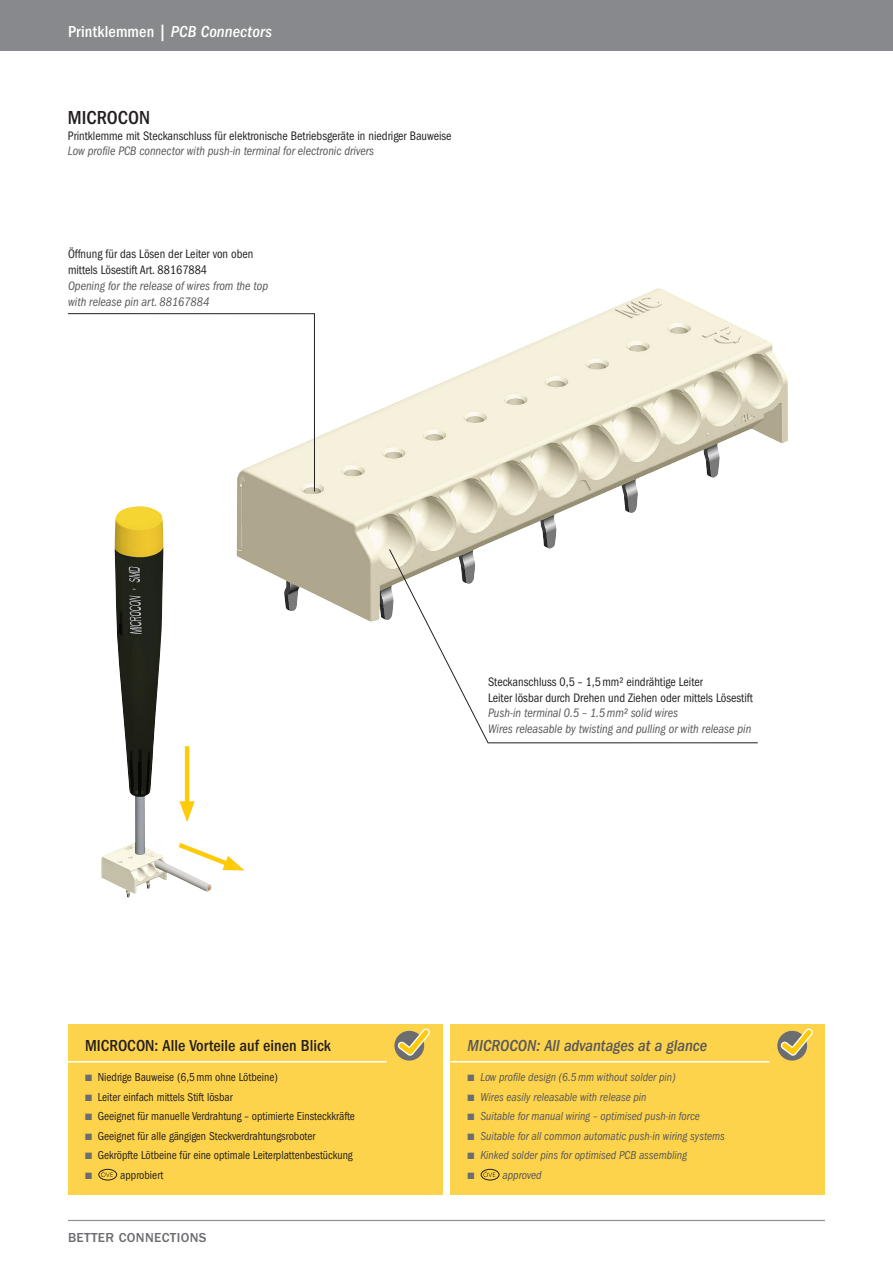
<style>
.page{position:relative;width:893px;height:1263px;background:#fff}
.page>*{position:absolute;margin:0;border:0;box-sizing:border-box;transform-origin:0 0}
.Klemmentyp_oben_DE{font:500 condensed 19.5px "ITC Franklin Gothic Std";color:#231f20}
.Factboxtitel_DE{font:500 condensed 16.5px "ITC Franklin Gothic Std";color:#231f20}
.Factboxtitel_UK{font:italic 500 condensed 16.5px "ITC Franklin Gothic Std";color:#57585a}
.Kapitel_HL{font:500 condensed 16.5px "ITC Franklin Gothic Std";letter-spacing:.01em;color:#fff}
.t1{font:500 13.5px "ITC Franklin Gothic Std";letter-spacing:.025em;color:#6c6d70}
.Klemmenbeschreibung{font:condensed 12.75px/15.8px "ITC Franklin Gothic Std";color:#231f20;scale:.95 1}
.Klemmenbschreibung_o{font:italic condensed 12.75px/15.8px "ITC Franklin Gothic Std";color:#57585a;scale:.96 1}
.Klemmenbschreibung_o-2{font:italic condensed 12.75px "ITC Franklin Gothic Std";color:#57585a;scale:.95 1}
.t2{font:condensed 12px "ITC Franklin Gothic Std";color:#231f20;scale:.95 1}
.t3{font:italic condensed 12px "ITC Franklin Gothic Std";color:#57585a;scale:.95 1}
.s1{font-style:italic}
.s2{color:#6c6d70}
</style>
<div class="page">
<div style="left:0;top:0;width:893px;height:51px;background:#87898c"></div>
<img style="left:237px;top:288px;width:551px;height:334px">
<img style="left:101px;top:506px;width:111px;height:391px">
<hr style="left:185px;top:746px;width:4px;height:63px;background:#feca0a">
<svg style="left:180px;top:801px;width:15px;height:21px"></svg>
<svg style="left:174px;top:839px;width:71px;height:33px"></svg>
<svg style="left:68px;top:313px;width:247px;height:179px"></svg>
<svg style="left:389px;top:549px;width:369px;height:194px"></svg>
<div style="left:451px;top:1025px;width:374px;height:170px;background:#fed34c"></div>
<hr style="left:451px;top:1061px;width:319px;height:1px;background:#fff">
<div style="left:481px;top:1169px;width:18px;height:11px;border:1px solid #231f20;border-radius:50%"></div>
<svg style="left:483px;top:1171px;width:12px;height:6px"></svg>
<div style="left:68px;top:1025px;width:374px;height:170px;background:#fed34c"></div>
<hr style="left:68px;top:1061px;width:319px;height:1px;background:#fff">
<div style="left:98px;top:1169px;width:19px;height:11px;border:1px solid #231f20;border-radius:50%"></div>
<svg style="left:101px;top:1171px;width:12px;height:6px"></svg>
<div style="left:394px;top:1031px;width:30px;height:29px;background:#6c6d70;border-radius:50%"></div>
<svg style="left:398px;top:1028px;width:32px;height:28px"></svg>
<div style="left:777px;top:1031px;width:30px;height:29px;background:#6c6d70;border-radius:50%"></div>
<svg style="left:781px;top:1028px;width:32px;height:28px"></svg>
<hr style="left:68px;top:1220px;width:757px;height:1px;background:#8e9093">
<p class="Kapitel_HL" style="left:68px;top:22px;width:205px">Printklemmen | <span class="s1">PCB Connectors</span></p>
<p class="Klemmentyp_oben_DE" style="left:68px;top:106px;width:84px">MICROCON</p>
<p class="Klemmenbeschreibung" style="left:68px;top:128px;width:405px">Printklemme mit Steckanschluss für elektronische Betriebsgeräte in niedriger Bauweise</p>
<p class="Klemmenbschreibung_o-2" style="left:68px;top:144px;width:324px">Low profile PCB connector with push-in terminal for electronic drivers</p>
<p class="Klemmenbeschreibung" style="left:68px;top:246px;width:197px">Öffnung für das Lösen der Leiter von oben mittels Lösestift Art. 88167884</p>
<p class="Klemmenbschreibung_o" style="left:68px;top:278px;width:210px">Opening for the release of wires from the top with release pin art. 88167884</p>
<p class="Klemmenbeschreibung" style="left:488px;top:674px;width:228px">Steckanschluss 0,5 – 1,5mm² eindrähtige Leiter</p>
<p class="Klemmenbeschreibung" style="left:488px;top:690px;width:280px">Leiter lösbar durch Drehen und Ziehen oder mittels Lösestift</p>
<p class="Klemmenbschreibung_o" style="left:488px;top:705px;width:200px">Push-in terminal 0.5 – 1.5mm² solid wires</p>
<p class="Klemmenbschreibung_o" style="left:488px;top:721px;width:276px">Wires releasable by twisting and pulling or with release pin</p>
<p class="Factboxtitel_DE" style="left:85px;top:1036px;width:247px">MICROCON: Alle Vorteile auf einen Blick</p>
<p class="t2" style="left:85px;top:1070px;width:205px"><span class="s2">■</span> Niedrige Bauweise (6,5mm ohne Lötbeine)</p>
<p class="t2" style="left:85px;top:1090px;width:157px"><span class="s2">■</span> Leiter einfach mittels Stift lösbar</p>
<p class="t2" style="left:85px;top:1109px;width:286px"><span class="s2">■</span> Geeignet für manuelle Verdrahtung – optimierte Einsteckkräfte</p>
<p class="t2" style="left:85px;top:1129px;width:244px"><span class="s2">■</span> Geeignet für alle gängigen Steckverdrahtungsroboter</p>
<p class="t2" style="left:85px;top:1149px;width:283px"><span class="s2">■</span> Gekröpfte Lötbeine für eine optimale Leiterplattenbestückung</p>
<p class="t2" style="left:85px;top:1168px;width:84px"><span class="s2">■</span> approbiert</p>
<p class="t1" style="left:68px;top:1230px;width:140px">BETTER CONNECTIONS</p>
<p class="Factboxtitel_UK" style="left:468px;top:1036px;width:241px">MICROCON: All advantages at a glance</p>
<p class="t3" style="left:468px;top:1070px;width:221px"><span class="s2">■</span> Low profile design (6.5mm without solder pin)</p>
<p class="t3" style="left:468px;top:1090px;width:190px"><span class="s2">■</span> Wires easily releasable with release pin</p>
<p class="t3" style="left:468px;top:1110px;width:246px"><span class="s2">■</span> Suitable for manual wiring – optimised push-in force</p>
<p class="t3" style="left:468px;top:1129px;width:272px"><span class="s2">■</span> Suitable for all common automatic push-in wiring systems</p>
<p class="t3" style="left:468px;top:1149px;width:233px"><span class="s2">■</span> Kinked solder pins for optimised PCB assembling</p>
<p class="t3" style="left:468px;top:1168px;width:80px"><span class="s2">■</span> approved</p>
</div>
